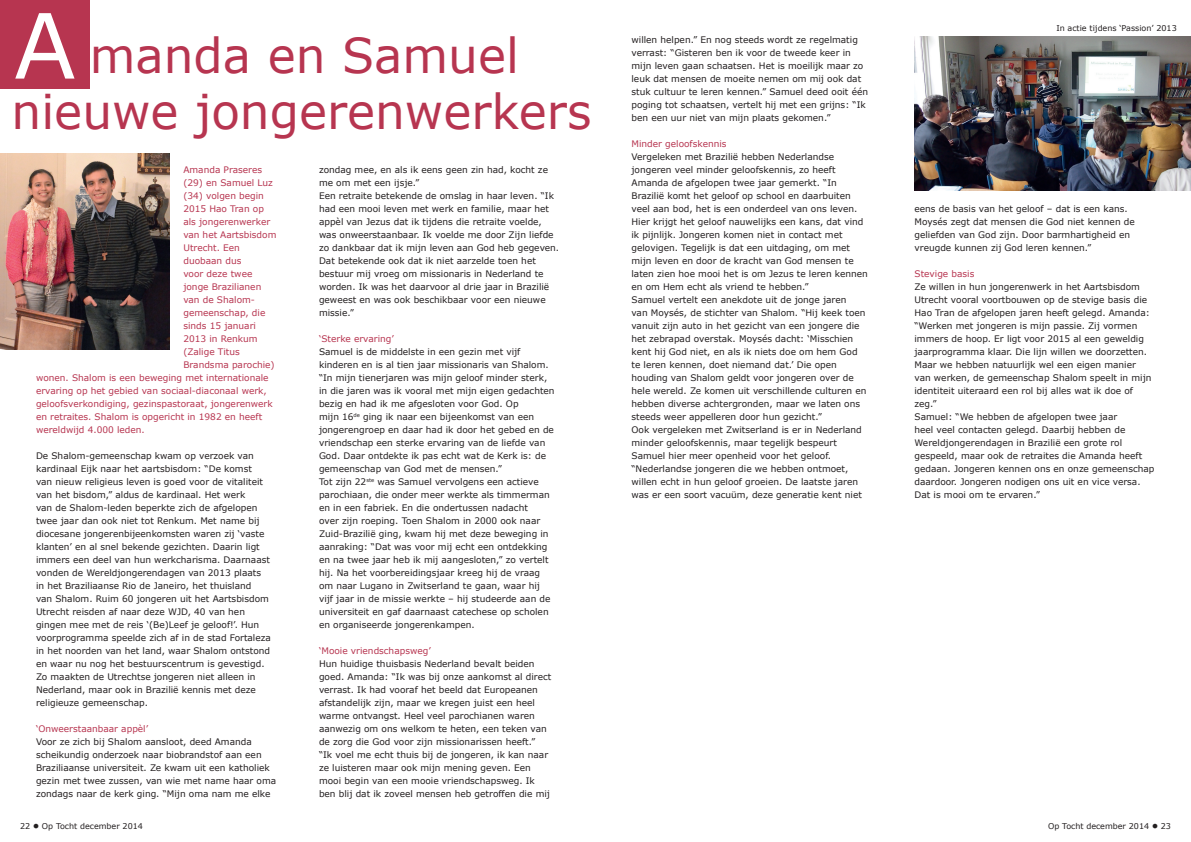
<style>
.page{position:relative;width:1191px;height:842px;background:#fff}
.page>*{position:absolute;margin:0;border:0;box-sizing:border-box;transform-origin:0 0}
.t1{font:90px "Verdana";color:#fff}
.t2{font:48px "Verdana";color:#b73550}
.t3{font:9px/13px "Verdana";color:#231f20}
.t4{font:9px "Verdana";color:#b73550}
.t5{font:8px "Verdana";color:#231f20}
</style>
<div class="page">
<div style="left:0;top:0;width:90px;height:88px;background:#b73550"></div>
<img style="left:0;top:154px;width:169px;height:195px">
<img style="left:914px;top:36px;width:277px;height:155px">
<h1 class="t1" style="left:14px;top:-16px;width:63px">A</h1>
<h2 class="t2" style="left:12px;top:78px;width:581px">nieuwe jongerenwerkers</h2>
<h2 class="t2" style="left:90px;top:22px;width:431px">manda en Samuel</h2>
<p class="t4" style="left:183px;top:163px;width:80px">Amanda Praseres</p>
<p class="t4" style="left:183px;top:176px;width:91px">(29) en Samuel Luz</p>
<p class="t4" style="left:183px;top:189px;width:82px">(34) volgen begin</p>
<p class="t4" style="left:183px;top:202px;width:82px">2015 Hao Tran op</p>
<p class="t4" style="left:183px;top:215px;width:88px">als jongerenwerker</p>
<p class="t4" style="left:183px;top:228px;width:95px">van het Aartsbisdom</p>
<p class="t4" style="left:183px;top:241px;width:58px">Utrecht. Een</p>
<p class="t4" style="left:183px;top:254px;width:60px">duobaan dus</p>
<p class="t4" style="left:183px;top:267px;width:70px">voor deze twee</p>
<p class="t4" style="left:183px;top:280px;width:79px">jonge Brazilianen</p>
<p class="t4" style="left:183px;top:293px;width:73px">van de Shalom-</p>
<p class="t4" style="left:183px;top:306px;width:83px">gemeenschap, die</p>
<p class="t4" style="left:183px;top:319px;width:74px">sinds 15 januari</p>
<p class="t4" style="left:183px;top:332px;width:76px">2013 in Renkum</p>
<p class="t4" style="left:183px;top:345px;width:58px">(Zalige Titus</p>
<p class="t4" style="left:183px;top:358px;width:93px">Brandsma parochie)</p>
<p class="t4" style="left:36px;top:371px;width:234px">wonen. Shalom is een beweging met internationale</p>
<p class="t4" style="left:36px;top:384px;width:232px">ervaring op het gebied van sociaal-diaconaal werk,</p>
<p class="t4" style="left:36px;top:397px;width:238px">geloofsverkondiging, gezinspastoraat, jongerenwerk</p>
<p class="t4" style="left:36px;top:410px;width:228px">en retraites. Shalom is opgericht in 1982 en heeft</p>
<p class="t4" style="left:36px;top:423px;width:110px">wereldwijd 4.000 leden.</p>
<p class="t3" style="left:36px;top:449px;width:236px">De Shalom-gemeenschap kwam op verzoek van kardinaal Eijk naar het aartsbisdom: “De komst<br>van nieuw religieus leven is goed voor de vitaliteit van het bisdom,” aldus de kardinaal. Het werk<br>van de Shalom-leden beperkte zich de afgelopen twee jaar dan ook niet tot Renkum. Met name bij diocesane jongerenbijeenkomsten waren zij ‘vaste klanten’ en al snel bekende gezichten. Daarin ligt immers een deel van hun werkcharisma. Daarnaast vonden de Wereldjongerendagen van 2013 plaats in het Braziliaanse Rio de Janeiro, het thuisland<br>van Shalom. Ruim 60 jongeren uit het Aartsbisdom Utrecht reisden af naar deze WJD, 40 van hen gingen mee met de reis ‘(Be)Leef je geloof!’. Hun voorprogramma speelde zich af in de stad Fortaleza in het noorden van het land, waar Shalom ontstond en waar nu nog het bestuurscentrum is gevestigd.<br>Zo maakten de Utrechtse jongeren niet alleen in Nederland, maar ook in Brazilië kennis met deze religieuze gemeenschap.</p>
<p class="t4" style="left:36px;top:722px;width:114px">‘Onweerstaanbaar appèl’</p>
<p class="t3" style="left:36px;top:735px;width:242px">Voor ze zich bij Shalom aansloot, deed Amanda scheikundig onderzoek naar biobrandstof aan een Braziliaanse universiteit. Ze kwam uit een katholiek gezin met twee zussen, van wie met name haar oma zondags naar de kerk ging. “Mijn oma nam me elke</p>
<p class="t3" style="left:319px;top:163px;width:242px">zondag mee, en als ik eens geen zin had, kocht ze me om met een ijsje.”<br>Een retraite betekende de omslag in haar leven. “Ik had een mooi leven met werk en familie, maar het appèl van Jezus dat ik tijdens die retraite voelde, was onweerstaanbaar. Ik voelde me door Zijn liefde zo dankbaar dat ik mijn leven aan God heb gegeven.<br>Dat betekende ook dat ik niet aarzelde toen het bestuur mij vroeg om missionaris in Nederland te worden. Ik was het daarvoor al drie jaar in Brazilië geweest en was ook beschikbaar voor een nieuwe missie.”</p>
<p class="t4" style="left:319px;top:332px;width:76px">‘Sterke ervaring’</p>
<p class="t3" style="left:319px;top:345px;width:237px">Samuel is de middelste in een gezin met vijf kinderen en is al tien jaar missionaris van Shalom. “In mijn tienerjaren was mijn geloof minder sterk, in die jaren was ik vooral met mijn eigen gedachten bezig en had ik me afgesloten voor God. Op<br>mijn 16<sup>de</sup> ging ik naar een bijeenkomst van een jongerengroep en daar had ik door het gebed en de vriendschap een sterke ervaring van de liefde van God. Daar ontdekte ik pas echt wat de Kerk is: de gemeenschap van God met de mensen.”<br>Tot zijn 22<sup>ste</sup> was Samuel vervolgens een actieve parochiaan, die onder meer werkte als timmerman en in een fabriek. En die ondertussen nadacht<br>over zijn roeping. Toen Shalom in 2000 ook naar Zuid-Brazilië ging, kwam hij met deze beweging in aanraking: “Dat was voor mij echt een ontdekking en na twee jaar heb ik mij aangesloten,” zo vertelt hij. Na het voorbereidingsjaar kreeg hij de vraag om naar Lugano in Zwitserland te gaan, waar hij vijf jaar in de missie werkte – hij studeerde aan de universiteit en gaf daarnaast catechese op scholen en organiseerde jongerenkampen.</p>
<p class="t4" style="left:319px;top:644px;width:113px">‘Mooie vriendschapsweg’</p>
<p class="t3" style="left:319px;top:657px;width:234px">Hun huidige thuisbasis Nederland bevalt beiden goed. Amanda: “Ik was bij onze aankomst al direct verrast. Ik had vooraf het beeld dat Europeanen afstandelijk zijn, maar we kregen juist een heel warme ontvangst. Heel veel parochianen waren aanwezig om ons welkom te heten, een teken van de zorg die God voor zijn missionarissen heeft.”<br>“Ik voel me echt thuis bij de jongeren, ik kan naar ze luisteren maar ook mijn mening geven. Een mooi begin van een mooie vriendschapsweg. Ik ben blij dat ik zoveel mensen heb getroffen die mij</p>
<p class="t3" style="left:631px;top:33px;width:238px">willen helpen.” En nog steeds wordt ze regelmatig verrast: “Gisteren ben ik voor de tweede keer in mijn leven gaan schaatsen. Het is moeilijk maar zo leuk dat mensen de moeite nemen om mij ook dat stuk cultuur te leren kennen.” Samuel deed ooit één poging tot schaatsen, vertelt hij met een grijns: “Ik ben een uur niet van mijn plaats gekomen.”</p>
<p class="t4" style="left:631px;top:137px;width:97px">Minder geloofskennis</p>
<p class="t3" style="left:631px;top:150px;width:238px">Vergeleken met Brazilië hebben Nederlandse jongeren veel minder geloofskennis, zo heeft Amanda de afgelopen twee jaar gemerkt. “In Brazilië komt het geloof op school en daarbuiten veel aan bod, het is een onderdeel van ons leven.<br>Hier krijgt het geloof nauwelijks een kans, dat vind ik pijnlijk. Jongeren komen niet in contact met gelovigen. Tegelijk is dat een uitdaging, om met mijn leven en door de kracht van God mensen te laten zien hoe mooi het is om Jezus te leren kennen en om Hem echt als vriend te hebben.”<br>Samuel vertelt een anekdote uit de jonge jaren<br>van Moysés, de stichter van Shalom. “Hij keek toen vanuit zijn auto in het gezicht van een jongere die het zebrapad overstak. Moysés dacht: ‘Misschien kent hij God niet, en als ik niets doe om hem God te leren kennen, doet niemand dat.’ Die open houding van Shalom geldt voor jongeren over de hele wereld. Ze komen uit verschillende culturen en hebben diverse achtergronden, maar we laten ons steeds weer appelleren door hun gezicht.”<br>Ook vergeleken met Zwitserland is er in Nederland minder geloofskennis, maar tegelijk bespeurt Samuel hier meer openheid voor het geloof. “Nederlandse jongeren die we hebben ontmoet, willen echt in hun geloof groeien. De laatste jaren was er een soort vacuüm, deze generatie kent niet</p>
<p class="t5" style="left:1056px;top:23px;width:122px">In actie tijdens ‘Passion’ 2013</p>
<p class="t3" style="left:914px;top:202px;width:222px">eens de basis van het geloof – dat is een kans.<br>Moysés zegt dat mensen die God niet kennen de geliefden van God zijn. Door barmhartigheid en vreugde kunnen zij God leren kennen.”</p>
<p class="t4" style="left:914px;top:267px;width:61px">Stevige basis</p>
<p class="t3" style="left:914px;top:280px;width:241px">Ze willen in hun jongerenwerk in het Aartsbisdom Utrecht vooral voortbouwen op de stevige basis die Hao Tran de afgelopen jaren heeft gelegd. Amanda: “Werken met jongeren is mijn passie. Zij vormen immers de hoop. Er ligt voor 2015 al een geweldig jaarprogramma klaar. Die lijn willen we doorzetten.<br>Maar we hebben natuurlijk wel een eigen manier van werken, de gemeenschap Shalom speelt in mijn identiteit uiteraard een rol bij alles wat ik doe of zeg.”<br>Samuel: “We hebben de afgelopen twee jaar<br>heel veel contacten gelegd. Daarbij hebben de Wereldjongerendagen in Brazilië een grote rol gespeeld, maar ook de retraites die Amanda heeft gedaan. Jongeren kennen ons en onze gemeenschap daardoor. Jongeren nodigen ons uit en vice versa.<br>Dat is mooi om te ervaren.”</p>
<p class="t5" style="left:20px;top:821px;width:124px">22 ● Op Tocht december 2014</p>
<p class="t5" style="left:1048px;top:821px;width:124px">Op Tocht december 2014 ● 23</p>
</div>
